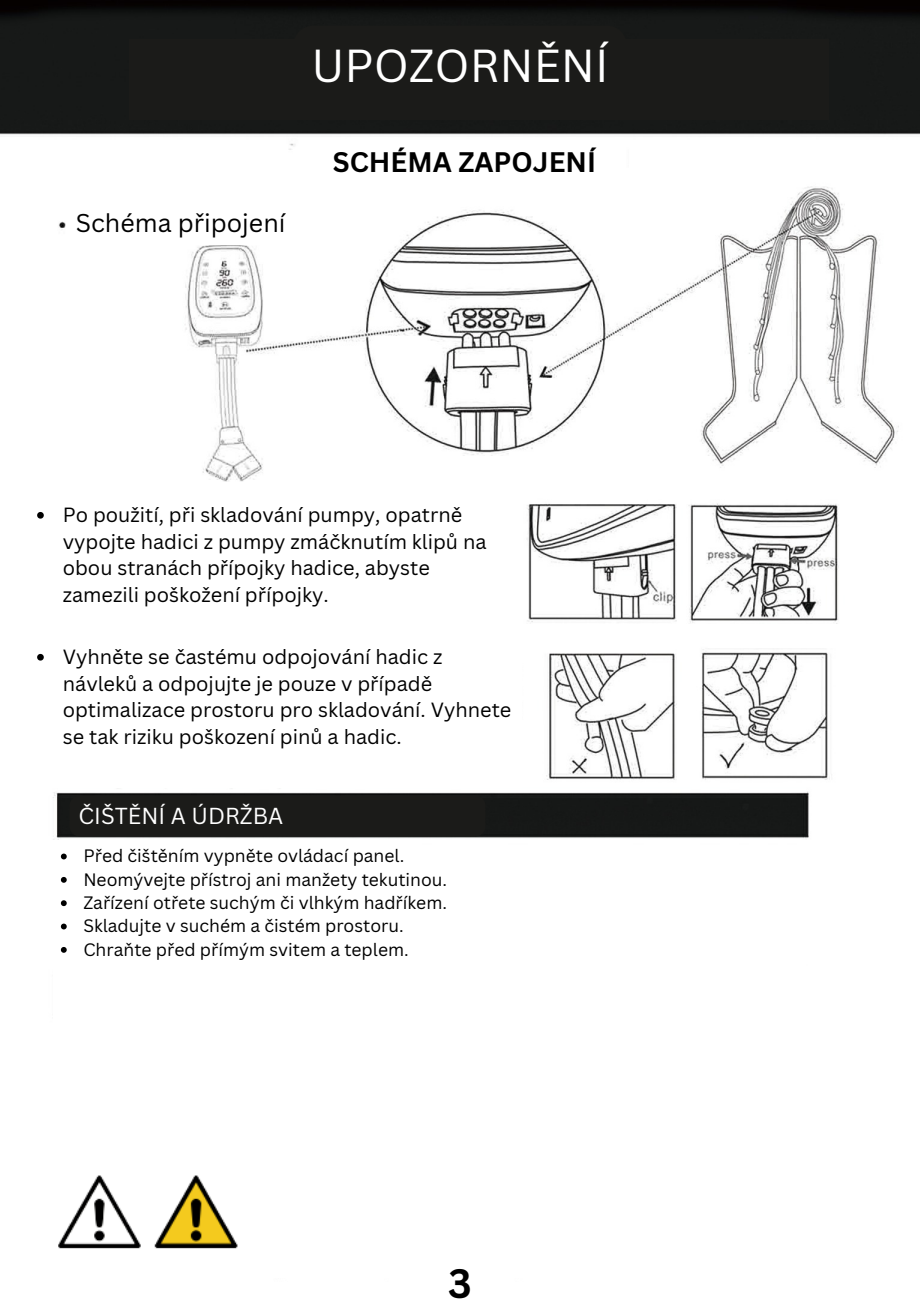
<style>
.page{position:relative;width:920px;height:1311px;background:#fff}
.page>*{position:absolute;margin:0;border:0;box-sizing:border-box;transform-origin:0 0}
.t1{font:45px "Canva Sans";color:#fff}
.t2{font:700 40px "Canva Sans";color:#000}
.t3{font:700 27.5px "Canva Sans";color:#000}
.t4{font:25px "Canva Sans";color:#000}
.t5{font:22.5px "Canva Sans";color:#fff}
.t6{font:20px/26.8px "Canva Sans";color:#000}
.t7{font:17.5px "Canva Sans";color:#000}
</style>
<div class="page">
<img style="left:0;top:0;width:920px;height:840px">
<div style="left:129px;top:39px;width:699px;height:80px;background:#1b1b19"></div>
<div style="left:293px;top:26px;width:334px;height:13px;background:#1b1b19"></div>
<div style="left:322px;top:139px;width:304px;height:48px;background:#fff;border-radius:12px"></div>
<div style="left:66px;top:202px;width:242px;height:43px;background:#fff;border-radius:11px"></div>
<div style="left:38px;top:483px;width:484px;height:305px;background:#fff"></div>
<svg style="left:37px;top:512px;width:7px;height:6px"></svg>
<svg style="left:37px;top:654px;width:7px;height:6px"></svg>
<div style="left:70px;top:795px;width:415px;height:41px;background:#1b1b19"></div>
<svg style="left:61px;top:853px;width:6px;height:6px"></svg>
<svg style="left:61px;top:877px;width:6px;height:6px"></svg>
<svg style="left:61px;top:900px;width:6px;height:6px"></svg>
<svg style="left:61px;top:923px;width:6px;height:6px"></svg>
<svg style="left:61px;top:947px;width:6px;height:6px"></svg>
<img style="left:58px;top:1175px;width:180px;height:74px">
<h1 class="t1" style="left:311px;top:33px;width:299px">UPOZORNĚNÍ</h1>
<h3 class="t4" style="left:76px;top:205px;width:211px">Schéma připojení</h3>
<h2 class="t3" style="left:333px;top:143px;width:265px">SCHÉMA ZAPOJENÍ</h2>
<p class="t6" style="left:63px;top:501px;width:425px">Po použití, při skladování pumpy, opatrně vypojte hadici z pumpy zmáčknutím klipů na obou stranách přípojky hadice, abyste zamezili poškožení přípojky.</p>
<p class="t6" style="left:63px;top:643px;width:450px">Vyhněte se častému odpojování hadic z návleků a odpojujte je pouze v případě optimalizace prostoru pro skladování. Vyhnete se tak riziku poškození pinů a hadic.</p>
<h4 class="t5" style="left:79px;top:800px;width:206px">ČIŠTĚNÍ A ÚDRŽBA</h4>
<p class="t7" style="left:83px;top:843px;width:322px">Před čištěním vypněte ovládací panel.</p>
<p class="t7" style="left:83px;top:867px;width:365px">Neomývejte přístroj ani manžety tekutinou.</p>
<p class="t7" style="left:83px;top:890px;width:365px">Zařízení otřete suchým či vlhkým hadříkem.</p>
<p class="t7" style="left:83px;top:913px;width:322px">Skladujte v suchém a čistém prostoru.</p>
<p class="t7" style="left:83px;top:937px;width:327px">Chraňte před přímým svitem a teplem.</p>
<p class="t2" style="left:448px;top:1255px;width:25px">3</p>
</div>
